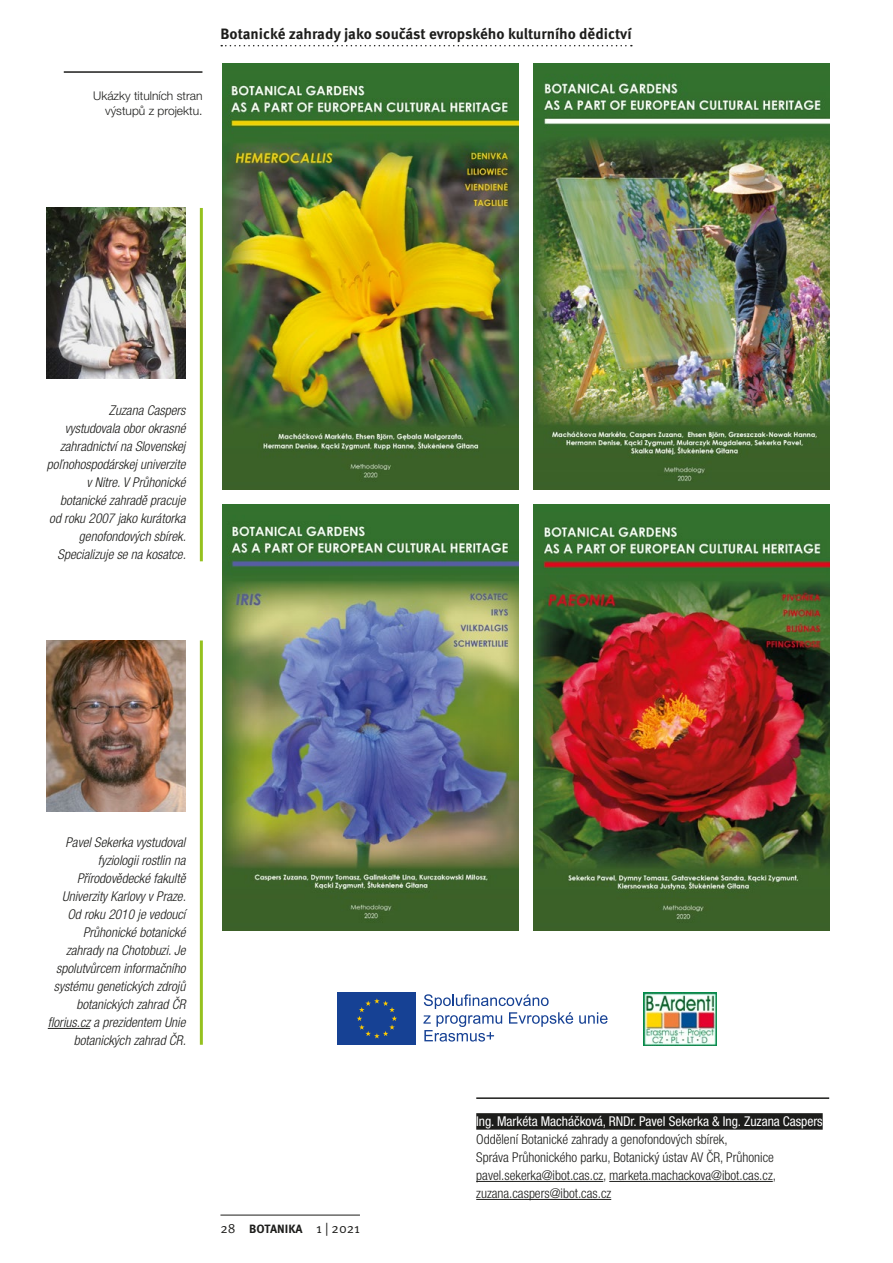
<style>
.page{position:relative;width:893px;height:1263px;background:#fff}
.page>*{position:absolute;margin:0;border:0;box-sizing:border-box;transform-origin:0 0}
.záhlaví{font:700 15px "Meta Pro";color:#1d1d1b}
.Medailonek{font:italic 300 condensed 13.5px/18px "Helvetica Neue LT Pro";color:#1d1d1b;text-align:right}
.Autoři{font:300 condensed 13.5px/18px "Helvetica Neue LT Pro";color:#1d1d1b}
.t1{font:13.5px "Meta Pro Norm";color:#1d1d1b}
.Popisky_obrázků{font:300 12px/15px "Helvetica Neue LT Pro";color:#1d1d1b;text-align:right}
.s1{font-family:"Meta Pro";font-weight:700;font-size:12px}
.s2{font-weight:400;color:#fff}
</style>
<div class="page">
<img style="left:47px;top:208px;width:138px;height:171px">
<hr style="left:200px;top:208px;width:3px;height:353px;background:#95c11f">
<hr style="left:48px;top:1028px;width:42px;height:1px;background:#1d1d1b">
<img style="left:47px;top:640px;width:138px;height:171px">
<hr style="left:200px;top:640px;width:3px;height:405px;background:#95c11f">
<hr style="left:476px;top:1097px;width:353px;height:2px;background:#1d1d1b">
<div style="left:476px;top:1113px;width:347px;height:17px;background:#1d1d1b"></div>
<hr style="left:476px;top:1181px;width:127px;height:1px;background:#1d1d1b">
<hr style="left:609px;top:1181px;width:164px;height:1px;background:#1d1d1b">
<hr style="left:476px;top:1199px;width:135px;height:1px;background:#1d1d1b">
<img style="left:223px;top:64px;width:295px;height:425px">
<img style="left:223px;top:505px;width:295px;height:425px">
<img style="left:534px;top:505px;width:295px;height:425px">
<img style="left:534px;top:64px;width:295px;height:425px">
<img style="left:643px;top:992px;width:73px;height:53px">
<div style="left:336px;top:990px;width:82px;height:57px;background:linear-gradient(to bottom,#fff,#fff)"></div>
<div style="left:338px;top:992px;width:78px;height:53px;background:#164194"></div>
<svg style="left:357px;top:998px;width:40px;height:40px"></svg>
<svg style="left:579px;top:1012px;width:28px;height:12px"></svg>
<svg style="left:423px;top:994px;width:150px;height:47px"></svg>
<hr style="left:64px;top:71px;width:138px;height:2px;background:#1d1d1b">
<hr style="left:220px;top:1215px;width:140px;height:1px;background:#1d1d1b">
<svg style="left:221px;top:45px;width:411px;height:1px"></svg>
<p class="Popisky_obrázků" style="left:93px;top:88px;width:111px">Ukázky titulních stran výstupů z projektu.</p>
<p class="záhlaví" style="left:220px;top:22px;width:413px">Botanické zahrady jako součást evropského kulturního dědictví</p>
<p class="Medailonek" style="left:47px;top:401px;width:140px">Zuzana Caspers<br>vystudovala obor okrasné zahradnictví na Slovenskej poľnohospodárskej univerzite v Nitre. V Průhonické botanické zahradě pracuje od roku 2007 jako kurátorka genofondových sbírek.<br>Specializuje se na kosatce.</p>
<p class="Medailonek" style="left:48px;top:833px;width:140px">Pavel Sekerka vystudoval fyziologii rostlin na<br>Přírodovědecké fakultě<br>Univerzity Karlovy v Praze.<br>Od roku 2010 je vedoucí<br>Průhonické botanické zahrady na Chotobuzi. Je spolutvůrcem informačního systému genetických zdrojů botanických zahrad ČR florius.cz a prezidentem Unie botanických zahrad ČR.</p>
<p class="t1" style="left:220px;top:1218px;width:141px">28 <span class="s1">BOTANIKA</span> 1 | 2021</p>
<p class="Autoři" style="left:476px;top:1112px;width:348px"><span class="s2">Ing. Markéta Macháčková, RNDr. Pavel Sekerka &amp; Ing. Zuzana Caspers </span>Oddělení Botanické zahrady a genofondových sbírek,<br>Správa Průhonického parku, Botanický ústav AV ČR, Průhonice pavel.sekerka@ibot.cas.cz, marketa.machackova@ibot.cas.cz, zuzana.caspers@ibot.cas.cz</p>
</div>
